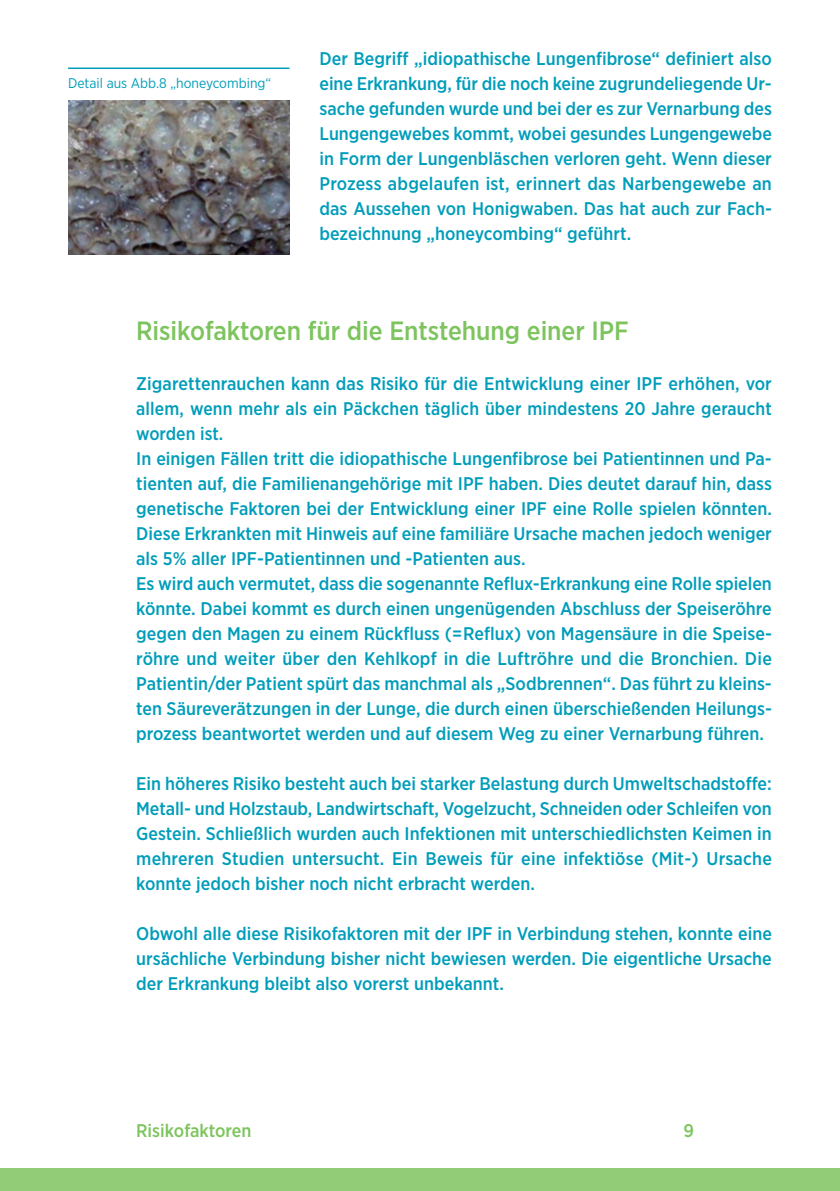
<style>
.page{position:relative;width:840px;height:1191px;background:#fff}
.page>*{position:absolute;margin:0;border:0;box-sizing:border-box;transform-origin:0 0}
.t1{font:500 26.4px "Gotham Narrow";letter-spacing:-.005em;color:#7dc45e}
.t2{font:500 18.2px/25px "Gotham Narrow";color:#009dba;text-align:justify}
.t3{font:500 18.2px "Gotham Narrow";color:#7dc45e}
.t4{font:14px "Gotham Narrow";color:#009dba}
</style>
<div class="page">
<div style="left:0;top:1168px;width:839px;height:23px;background:#93cc77"></div>
<hr style="left:68px;top:68px;width:221px;height:1px;background:#009dba">
<img style="left:68px;top:100px;width:221px;height:154px">
<p class="t4" style="left:68px;top:78px;width:204px">Detail aus Abb.8 „honeycombing“</p>
<p class="t2" style="left:319px;top:47px;width:453px">Der Begriff „idiopathische Lungenfibrose“ definiert also eine Erkrankung, für die noch keine zugrundeliegende Ur&shy;sache gefunden wurde und bei der es zur Vernarbung des Lungengewebes kommt, wobei gesundes Lungengewebe in Form der Lungenbläschen verloren geht. Wenn dieser Prozess abgelaufen ist, erinnert das Narbengewebe an das Aussehen von Honigwaben. Das hat auch zur Fach&shy;bezeichnung „honeycombing“ geführt.</p>
<h1 class="t1" style="left:136px;top:321px;width:494px">Risikofaktoren für die Entstehung einer IPF</h1>
<p class="t2" style="left:136px;top:372px;width:637px;text-align:left">Zigarettenrauchen kann das Risiko für die Entwicklung einer IPF erhöhen, vor allem, wenn mehr als ein Päckchen täglich über mindestens 20 Jahre geraucht worden ist.<br>In einigen Fällen tritt die idiopathische Lungenfibrose bei Patientinnen und Pa&shy;tienten auf, die Familienangehörige mit IPF haben. Dies deutet darauf hin, dass genetische Faktoren bei der Entwicklung einer IPF eine Rolle spielen könnten.<br>Diese Erkrankten mit Hinweis auf eine familiäre Ursache machen jedoch weniger als 5% aller IPF-Patientinnen und -Patienten aus.<br>Es wird auch vermutet, dass die sogenannte Reflux-Erkrankung eine Rolle spielen könnte. Dabei kommt es durch einen ungenügenden Abschluss der Speiseröhre gegen den Magen zu einem Rückfluss (=Reflux) von Magensäure in die Speise&shy;röhre und weiter über den Kehlkopf in die Luftröhre und die Bronchien. Die Patientin/der Patient spürt das manchmal als „Sodbrennen“. Das führt zu kleins&shy;ten Säureverätzungen in der Lunge, die durch einen überschießenden Heilungs&shy;prozess beantwortet werden und auf diesem Weg zu einer Vernarbung führen.</p>
<p class="t2" style="left:136px;top:772px;width:637px">Ein höheres Risiko besteht auch bei starker Belastung durch Umweltschadstoffe:<br>Metall- und Holzstaub, Landwirtschaft, Vogelzucht, Schneiden oder Schleifen von Gestein. Schließlich wurden auch Infektionen mit unterschiedlichsten Keimen in mehreren Studien untersucht. Ein Beweis für eine infektiöse (Mit-) Ursache konnte jedoch bisher noch nicht erbracht werden.</p>
<p class="t2" style="left:136px;top:922px;width:637px">Obwohl alle diese Risikofaktoren mit der IPF in Verbindung stehen, konnte eine ursächliche Verbindung bisher nicht bewiesen werden. Die eigentliche Ursache der Erkrankung bleibt also vorerst unbekannt.</p>
<p class="t3" style="left:136px;top:1123px;width:117px">Risikofaktoren</p>
<p class="t3" style="left:683px;top:1123px;width:12px">9</p>
</div>
